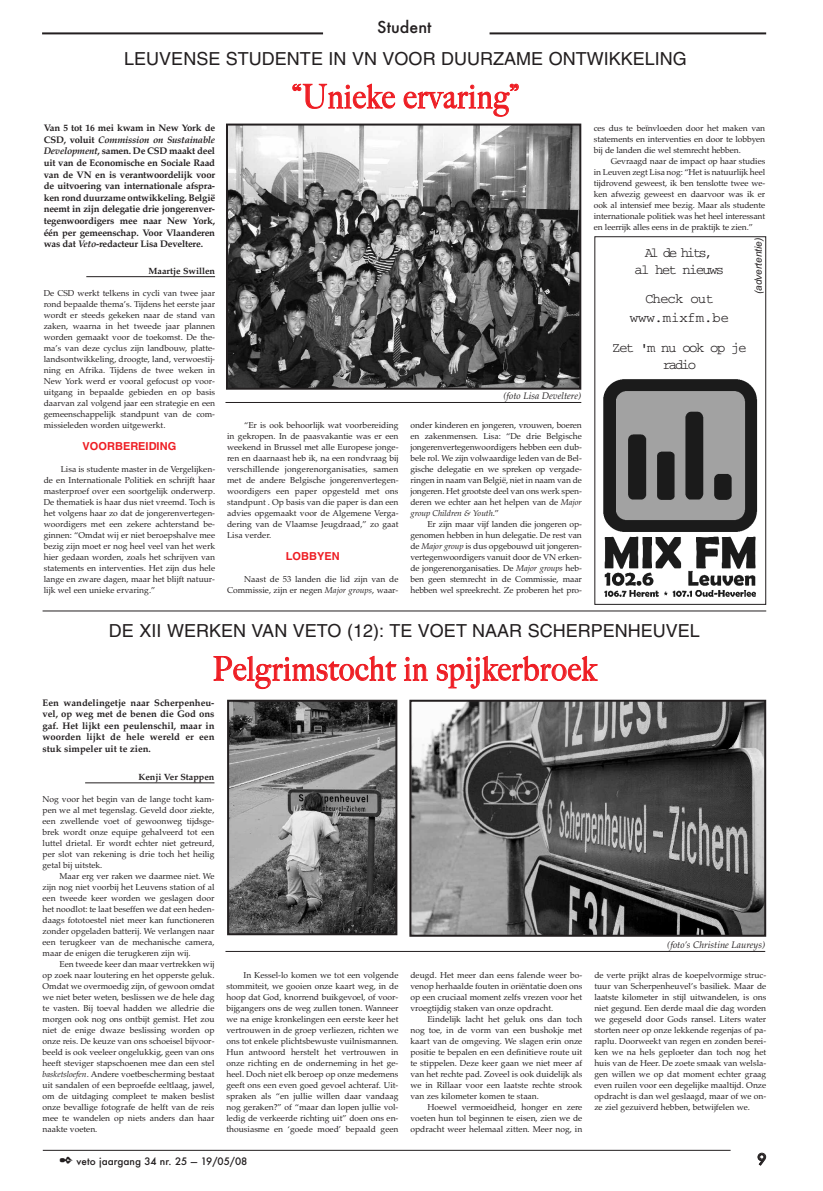
<style>
.page{position:relative;width:823px;height:1191px;background:#fff}
.page>*{position:absolute;margin:0;border:0;box-sizing:border-box;transform-origin:0 0}
.t1{font:500 33px "Big Caslon";letter-spacing:.03em;color:#ee1d23;scale:.9 1}
.t2{font:18px "Helvetica";color:#231f20}
.t3{font:500 16px "Futura";color:#231f20}
.t4{font:500 15px "Futura";color:#231f20}
.t5{font:14px/16.8px "Courier";letter-spacing:-.11em;color:#231f20;text-align:center}
.t6{font:14px/19.8px "Courier";letter-spacing:-.01em;color:#231f20;text-align:center}
.t7{font:700 11px "Helvetica";color:#ee1d23}
.t8{font:500 10px "Futura";color:#231f20}
.t9{font:italic 10px "Arial";color:#231f20}
.t10{font:700 9.5px/11.6px "Palatino";letter-spacing:-.01em;color:#231f20;text-align:justify}
.t11{font:italic 9.5px "Palatino";color:#231f20}
.t12{font:700 9px "Palatino";color:#231f20}
.t13{font:8.5px/11px "Palatino";color:#231f20;text-align:justify}
.s1{font-style:italic}
</style>
<div class="page">
<hr style="left:43px;top:1150px;width:687px;height:1px;background:#231f20">
<hr style="left:42px;top:32px;width:281px;height:2px;background:#231f20">
<hr style="left:489px;top:32px;width:276px;height:2px;background:#231f20">
<hr style="left:85px;top:782px;width:129px;height:1px;background:#231f20">
<hr style="left:43px;top:610px;width:722px;height:1px;background:#231f20">
<hr style="left:86px;top:276px;width:129px;height:1px;background:#231f20">
<img style="left:229px;top:127px;width:349px;height:260px">
<div style="left:226px;top:124px;width:355px;height:266px;border:2px solid #231f20"></div>
<hr style="left:225px;top:402px;width:356px;height:1px;background:#231f20">
<img style="left:230px;top:702px;width:164px;height:230px">
<div style="left:227px;top:699px;width:170px;height:236px;border:2px solid #231f20"></div>
<img style="left:412px;top:702px;width:350px;height:231px">
<div style="left:409px;top:699px;width:356px;height:237px;border:2px solid #231f20"></div>
<hr style="left:225px;top:951px;width:539px;height:1px;background:#231f20">
<div style="left:594px;top:236px;width:171px;height:369px;border:1px solid #231f20"></div>
<img style="left:603px;top:379px;width:155px;height:218px">
<h3 class="t3" style="left:377px;top:18px;width:56px">Student</h3>
<h2 class="t2" style="left:124px;top:52px;width:564px">LEUVENSE STUDENTE IN VN VOOR DUURZAME ONTWIKKELING</h2>
<h1 class="t1" style="left:293px;top:77px;width:251px">“Unieke ervaring”</h1>
<p class="t10" style="left:44px;top:122px;width:173px">Van 5 tot 16 mei kwam in New York de CSD, voluit <span class="s1">Commission on Sustainable Development</span>, samen. De CSD maakt deel uit van de Economische en Sociale Raad van de VN en is verantwoordelijk voor de uitvoering van internationale afspra&shy;ken rond duurzame ontwikkeling. België neemt in zijn delegatie drie jongerenver&shy;tegenwoordigers mee naar New York, één per gemeenschap. Voor Vlaanderen was dat <span class="s1">Veto</span>-redacteur Lisa Develtere.</p>
<p class="t12" style="left:148px;top:265px;width:68px">Maartje Swillen</p>
<p class="t13" style="left:44px;top:287px;width:173px">De CSD werkt telkens in cycli van twee jaar rond bepaalde thema’s. Tijdens het eerste jaar wordt er steeds gekeken naar de stand van zaken, waarna in het tweede jaar plannen worden gemaakt voor de toekomst. De the&shy;ma’s van deze cyclus zijn landbouw, platte&shy;landsontwikkeling, droogte, land, verwoestij&shy;ning en Afrika. Tijdens de twee weken in New York werd er vooral gefocust op voor&shy;uitgang in bepaalde gebieden en op basis daarvan zal volgend jaar een strategie en een gemeenschappelijk standpunt van de com&shy;missieleden worden uitgewerkt.</p>
<p class="t7" style="left:83px;top:441px;width:95px">VOORBEREIDING</p>
<p class="t13" style="left:44px;top:463px;width:173px;text-indent:17px">Lisa is studente master in de Vergelijken&shy;de en Internationale Politiek en schrijft haar masterproef over een soortgelijk onderwerp.<br>De thematiek is haar dus niet vreemd. Toch is het volgens haar zo dat de jongerenvertegen&shy;woordigers met een zekere achterstand be&shy;ginnen: “Omdat wij er niet beroepshalve mee bezig zijn moet er nog heel veel van het werk hier gedaan worden, zoals het schrijven van statements en interventies. Het zijn dus hele lange en zware dagen, maar het blijft natuur&shy;lijk wel een unieke ervaring.”</p>
<p class="t13" style="left:227px;top:419px;width:173px;text-indent:17px">“Er is ook behoorlijk wat voorbereiding in gekropen. In de paasvakantie was er een weekend in Brussel met alle Europese jonge&shy;ren en daarnaast heb ik, na een rondvraag bij verschillende jongerenorganisaties, samen met de andere Belgische jongerenvertegen&shy;woordigers een paper opgesteld met ons standpunt . Op basis van die paper is dan een advies opgemaakt voor de Algemene Verga&shy;dering van de Vlaamse Jeugdraad,” zo gaat Lisa verder.</p>
<p class="t7" style="left:286px;top:551px;width:55px">LOBBYEN</p>
<p class="t13" style="left:227px;top:573px;width:173px;text-align:right">Naast de 53 landen die lid zijn van de<br>Commissie, zijn er negen <span class="s1">Major groups</span>, waar-</p>
<p class="t11" style="left:503px;top:390px;width:79px">(foto Lisa Develtere)</p>
<p class="t13" style="left:410px;top:419px;width:173px">onder kinderen en jongeren, vrouwen, boeren en zakenmensen. Lisa: “De drie Belgische jongerenvertegenwoordigers hebben een dub&shy;bele rol. We zijn volwaardige leden van de Bel&shy;gische delegatie en we spreken op vergade&shy;ringen in naam van België, niet in naam van de jongeren. Het grootste deel van ons werk spen&shy;deren we echter aan het helpen van de <span class="s1">Major group Children &amp; Youth</span>.”</p>
<p class="t13" style="left:410px;top:518px;width:173px;text-indent:17px">Er zijn maar vijf landen die jongeren op&shy;genomen hebben in hun delegatie. De rest van de <span class="s1">Major group</span> is dus opgebouwd uit jongeren&shy;vertegenwoordigers vanuit door de VN erken&shy;de jongerenorganisaties. De <span class="s1">Major groups</span> heb&shy;ben geen stemrecht in de Commissie, maar hebben wel spreekrecht. Ze proberen het pro-</p>
<p class="t13" style="left:593px;top:122px;width:173px">ces dus te beïnvloeden door het maken van statements en interventies en door te lobbyen bij de landen die wel stemrecht hebben.</p>
<p class="t13" style="left:593px;top:155px;width:173px;text-indent:17px">Gevraagd naar de impact op haar studies in Leuven zegt Lisa nog: “Het is natuurlijk heel tijdrovend geweest, ik ben tenslotte twee we&shy;ken afwezig geweest en daarvoor was ik er ook al intensief mee bezig. Maar als studente internationale politiek was het heel interessant en leerrijk alles eens in de praktijk te zien.”</p>
<h3 class="t5" style="left:634px;top:245px;width:91px">Al de hits,<br>al het nieuws</h3>
<h3 class="t6" style="left:629px;top:289px;width:101px">Check out www.mixfm.be</h3>
<h3 class="t5" style="left:611px;top:340px;width:136px">Zet 'm nu ook op je radio</h3>
<p class="t9" style="left:752px;top:294px;width:58px;rotate:-90deg">(advertentie)</p>
<h2 class="t2" style="left:109px;top:624px;width:592px">DE XII WERKEN VAN VETO (12): TE VOET NAAR SCHERPENHEUVEL</h2>
<h1 class="t1" style="left:212px;top:649px;width:427px">Pelgrimstocht in spijkerbroek</h1>
<p class="t10" style="left:43px;top:696px;width:173px">Een wandelingetje naar Scherpenheu&shy;vel, op weg met de benen die God ons gaf. Het lijkt een peulenschil, maar in woorden lijkt de hele wereld er een stuk simpeler uit te zien.</p>
<p class="t12" style="left:138px;top:771px;width:77px">Kenji Ver Stappen</p>
<p class="t13" style="left:43px;top:793px;width:173px">Nog voor het begin van de lange tocht kam&shy;pen we al met tegenslag. Geveld door ziekte, een zwellende voet of gewoonweg tijdsge&shy;brek wordt onze equipe gehalveerd tot een luttel drietal. Er wordt echter niet getreurd, per slot van rekening is drie toch het heilig getal bij uitstek.</p>
<p class="t13" style="left:43px;top:870px;width:173px;text-indent:17px">Maar erg ver raken we daarmee niet. We zijn nog niet voorbij het Leuvens station of al een tweede keer worden we geslagen door het noodlot: te laat beseffen we dat een heden&shy;daags fototoestel niet meer kan functioneren zonder opgeladen batterij. We verlangen naar een terugkeer van de mechanische camera, maar de enigen die terugkeren zijn wij.</p>
<p class="t13" style="left:43px;top:958px;width:173px;text-indent:17px">Een tweede keer dan maar vertrekken wij op zoek naar loutering en het opperste geluk.<br>Omdat we overmoedig zijn, of gewoon omdat we niet beter weten, beslissen we de hele dag te vasten. Bij toeval hadden we alledrie die morgen ook nog ons ontbijt gemist. Het zou niet de enige dwaze beslissing worden op onze reis. De keuze van ons schoeisel bijvoor&shy;beeld is ook veeleer ongelukkig, geen van ons heeft steviger stapschoenen mee dan een stel <span class="s1">basketsloefen</span>. Andere voetbescherming bestaat uit sandalen of een beproefde eeltlaag, jawel, om de uitdaging compleet te maken beslist onze bevallige fotografe de helft van de reis mee te wandelen op niets anders dan haar naakte voeten.</p>
<p class="t13" style="left:226px;top:969px;width:173px;text-indent:17px">In Kessel-lo komen we tot een volgende stommiteit, we gooien onze kaart weg, in de hoop dat God, knorrend buikgevoel, of voor&shy;bijgangers ons de weg zullen tonen. Wanneer we na enige kronkelingen een eerste keer het vertrouwen in de groep verliezen, richten we ons tot enkele plichtsbewuste vuilnismannen.<br>Hun antwoord herstelt het vertrouwen in onze richting en de onderneming in het ge&shy;heel. Doch niet elk beroep op onze medemens geeft ons een even goed gevoel achteraf. Uit&shy;spraken als “en jullie willen daar vandaag nog geraken?” of “maar dan lopen jullie vol&shy;ledig de verkeerde richting uit” doen ons en&shy;thousiasme en ‘goede moed’ bepaald geen</p>
<p class="t13" style="left:410px;top:969px;width:173px">deugd. Het meer dan eens falende weer bo&shy;venop herhaalde fouten in oriëntatie doen ons op een cruciaal moment zelfs vrezen voor het vroegtijdig staken van onze opdracht.</p>
<p class="t13" style="left:410px;top:1013px;width:173px;text-indent:17px">Eindelijk lacht het geluk ons dan toch nog toe, in de vorm van een bushokje met kaart van de omgeving. We slagen erin onze positie te bepalen en een definitieve route uit te stippelen. Deze keer gaan we niet meer af van het rechte pad. Zoveel is ook duidelijk als we in Rillaar voor een laatste rechte strook van zes kilometer komen te staan.</p>
<p class="t13" style="left:410px;top:1101px;width:173px;text-indent:17px">Hoewel vermoeidheid, honger en zere voeten hun tol beginnen te eisen, zien we de opdracht weer helemaal zitten. Meer nog, in</p>
<p class="t11" style="left:666px;top:939px;width:99px">(foto’s Christine Laureys)</p>
<p class="t13" style="left:594px;top:969px;width:173px">de verte prijkt alras de koepelvormige struc&shy;tuur van Scherpenheuvel’s basiliek. Maar de laatste kilometer in stijl uitwandelen, is ons niet gegund. Een derde maal die dag worden we gegeseld door Gods ransel. Liters water storten neer op onze lekkende regenjas of pa&shy;raplu. Doorweekt van regen en zonden berei&shy;ken we na hels geploeter dan toch nog het huis van de Heer. De zoete smaak van welsla&shy;gen willen we op dat moment echter graag even ruilen voor een degelijke maaltijd. Onze opdracht is dan wel geslaagd, maar of we on&shy;ze ziel gezuiverd hebben, betwijfelen we.</p>
<p class="t8" style="left:59px;top:1155px;width:189px">✒ veto jaargang 34 nr. 25 — 19/05/08</p>
<h3 class="t4" style="left:756px;top:1150px;width:11px">9</h3>
</div>
